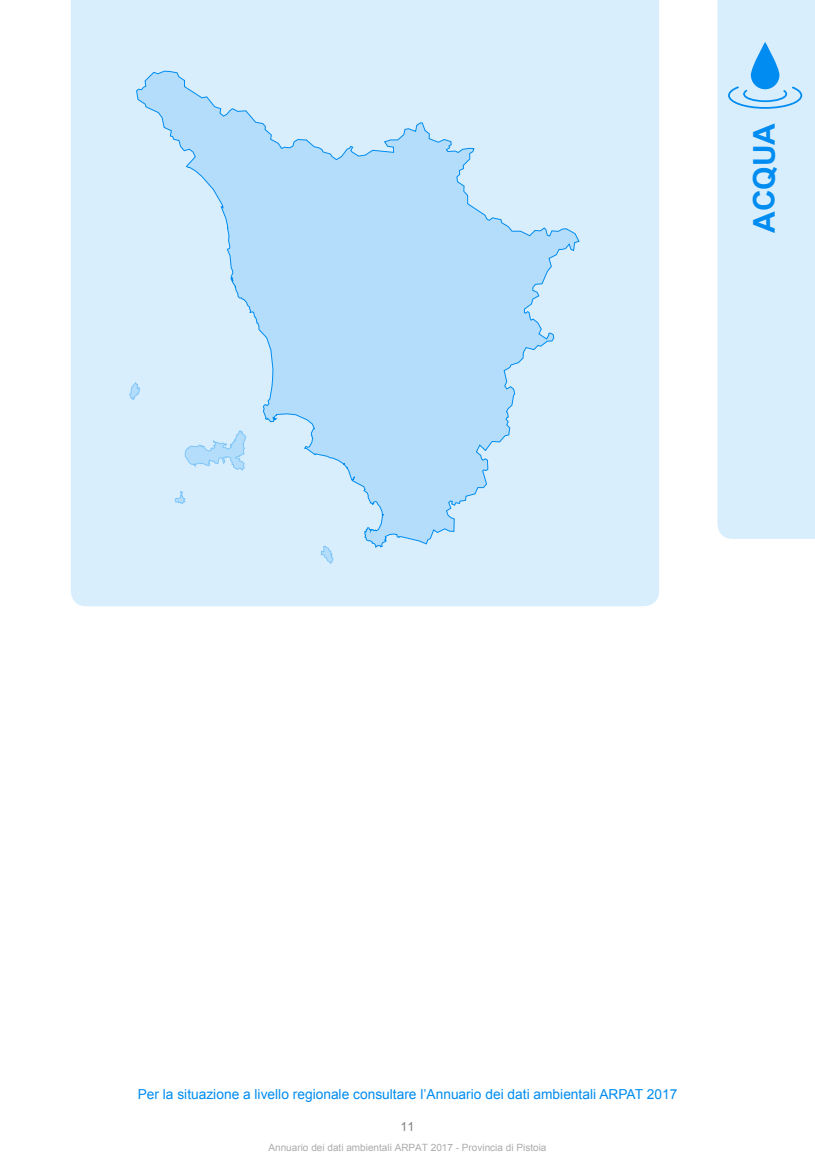
<style>
.page{position:relative;width:815px;height:1170px;background:#fff}
.page>*{position:absolute;margin:0;border:0;box-sizing:border-box;transform-origin:0 0}
.t1{font:700 30px "Arial";color:#008cf0}
.t2{font:13.75px "Arial";color:#008cf0}
.t3{font:12.5px "Arial";color:#808080}
.t4{font:10px "Arial";color:#ababab}
</style>
<div class="page">
<div style="left:71px;top:0;width:588px;height:606px;background:#d9eefd"></div>
<div style="left:717px;top:0;width:98px;height:539px;background:#d9eefd"></div>
<svg style="left:728px;top:86px;width:74px;height:23px;background:#b2dcfa"></svg>
<svg style="left:751px;top:42px;width:28px;height:47px"></svg>
<svg style="left:136px;top:71px;width:444px;height:477px;background:#c5e5fb"></svg>
<svg style="left:185px;top:430px;width:61px;height:41px;background:#c1e3fb"></svg>
<svg style="left:174px;top:490px;width:12px;height:14px"></svg>
<svg style="left:129px;top:382px;width:11px;height:18px"></svg>
<svg style="left:321px;top:545px;width:12px;height:19px"></svg>
<h1 class="t1" style="left:744px;top:233px;width:111px;rotate:-90deg">ACQUA</h1>
<p class="t2" style="left:138px;top:1085px;width:541px">Per la situazione a livello regionale consultare l’Annuario dei dati ambientali ARPAT 2017</p>
<p class="t3" style="left:401px;top:1118px;width:15px">11</p>
<p class="t4" style="left:269px;top:1140px;width:279px">Annuario dei dati ambientali ARPAT 2017 - Provincia di Pistoia</p>
</div>
